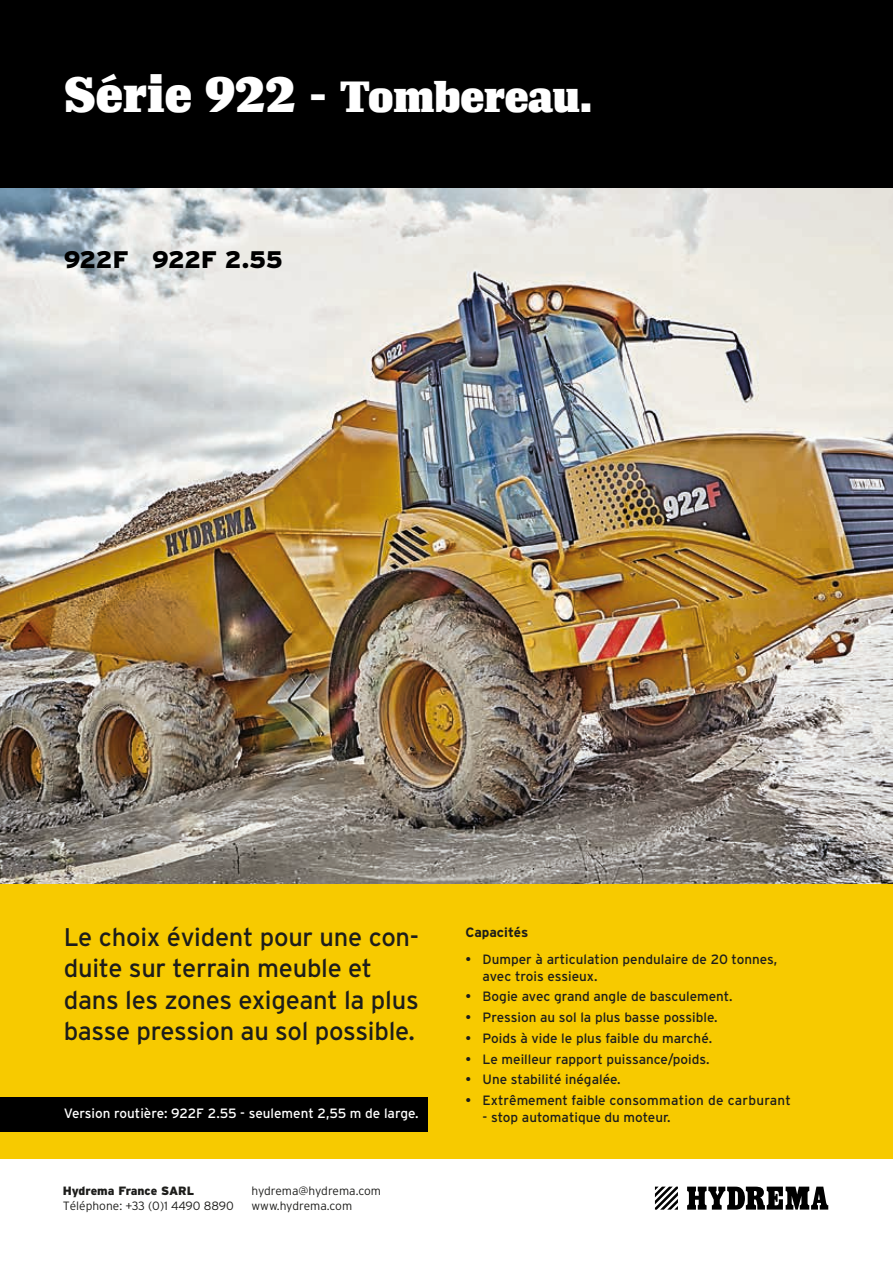
<style>
.page{position:relative;width:893px;height:1263px;background:#fff}
.page>*{position:absolute;margin:0;border:0;box-sizing:border-box;transform-origin:0 0}
.t1{font:43.5px "Impacto";letter-spacing:-.01em;color:#fff}
.t2{font:25.5px/31.5px "Interstate";letter-spacing:-.01em;color:#1d1d1b}
.t3{font:900 24px "Interstate";letter-spacing:-.02em;color:#000}
.t4{font:13.5px/16.5px "Interstate";color:#1d1d1b}
.t5{font:13.5px "Interstate";color:#fff}
.t6{font:700 13.5px "Interstate";color:#1d1d1b}
.t7{font:300 12px/14.4px "Interstate";color:#1d1d1b}
.t8{font:900 12px "Interstate";color:#1d1d1b}
.s1{font-size:49.5px}
</style>
<div class="page">
<img style="left:0;top:187px;width:893px;height:697px">
<div style="left:0;top:884px;width:893px;height:275px;background:#f7ca00"></div>
<svg style="left:655px;top:1186px;width:23px;height:24px"></svg>
<svg style="left:687px;top:1186px;width:141px;height:23px"></svg>
<div style="left:0;top:1097px;width:428px;height:35px;background:#000"></div>
<div style="left:0;top:0;width:893px;height:187px;background:#000"></div>
<h1 class="t1" style="left:64px;top:72px;width:530px"><span class="s1">Série 922 -</span> Tombereau.</h1>
<h3 class="t3" style="left:64px;top:246px;width:221px">922F 922F 2.55</h3>
<h2 class="t2" style="left:64px;top:921px;width:357px">Le choix évident pour une con&shy;duite sur terrain meuble et dans les zones exigeant la plus basse pression au sol possible.</h2>
<p class="t6" style="left:466px;top:924px;width:64px">Capacités</p>
<p class="t4" style="left:483px;top:951px;width:296px;text-indent:-17px">• Dumper à articulation pendulaire de 20 tonnes, avec trois essieux.</p>
<p class="t4" style="left:466px;top:988px;width:269px">• Bogie avec grand angle de basculement.</p>
<p class="t4" style="left:466px;top:1009px;width:254px">• Pression au sol la plus basse possible.</p>
<p class="t4" style="left:466px;top:1030px;width:248px">• Poids à vide le plus faible du marché.</p>
<p class="t4" style="left:466px;top:1050px;width:245px">• Le meilleur rapport puissance/poids.</p>
<p class="t4" style="left:466px;top:1071px;width:157px">• Une stabilité inégalée.</p>
<p class="t4" style="left:466px;top:1092px;width:327px">• Extrêmement faible consommation de carburant</p>
<p class="t4" style="left:483px;top:1108px;width:189px">- stop automatique du moteur.</p>
<p class="t5" style="left:64px;top:1106px;width:356px">Version routière: 922F 2.55 - seulement 2,55 m de large.</p>
<p class="t8" style="left:63px;top:1184px;width:133px">Hydrema France SARL</p>
<p class="t7" style="left:63px;top:1198px;width:173px">Téléphone: +33 (0)1 4490 8890</p>
<p class="t7" style="left:252px;top:1184px;width:131px">hydrema@hydrema.com www.hydrema.com</p>
</div>
